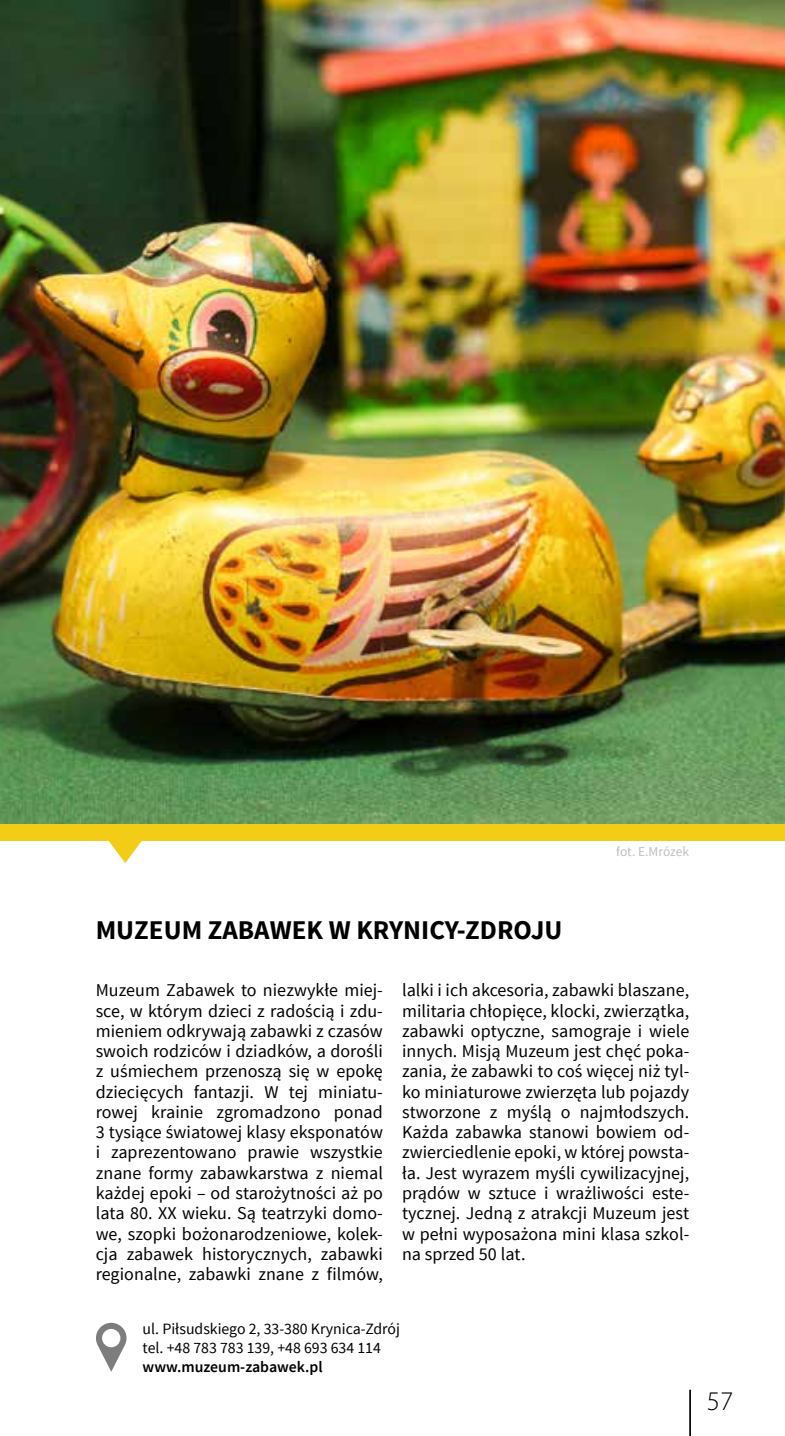
<style>
.page{position:relative;width:785px;height:1436px;background:#fff}
.page>*{position:absolute;margin:0;border:0;box-sizing:border-box;transform-origin:0 0}
.t1{font:700 27px "Source Sans Pro";color:#000}
.t2{font:300 27px "Myriad Pro";color:#000}
.t3{font:18px/20.2px "Source Sans Pro";letter-spacing:.005em;color:#000;text-align:justify}
.t4{font:15.75px/18.9px "Source Sans Pro";color:#000}
.t5{font:600 15.75px "Source Sans Pro";color:#000}
.t6{font:13.5px "Source Sans Pro";letter-spacing:-.005em;color:#bcbec0}
</style>
<div class="page">
<hr style="left:689px;top:1389px;width:2px;height:46px;background:#000">
<div style="left:0;top:823px;width:784px;height:17px;background:#f3cc17"></div>
<svg style="left:96px;top:823px;width:59px;height:40px"></svg>
<svg style="left:96px;top:1322px;width:30px;height:49px"></svg>
<img style="left:0;top:0;width:784px;height:823px">
<p class="t6" style="left:616px;top:842px;width:75px">fot. E.Mrózek</p>
<h1 class="t1" style="left:96px;top:912px;width:468px">MUZEUM ZABAWEK W KRYNICY-ZDROJU</h1>
<p class="t3" style="left:96px;top:980px;width:289px">Muzeum Zabawek to niezwykłe miej&shy;sce, w którym dzieci z radością i zdu&shy;mieniem odkrywają zabawki z czasów swoich rodziców i dziadków, a dorośli z uśmiechem przenoszą się w epokę dziecięcych fantazji. W tej miniatu&shy;rowej krainie zgromadzono ponad 3 tysiące światowej klasy eksponatów i zaprezentowano prawie wszystkie znane formy zabawkarstwa z niemal każdej epoki – od starożytności aż po lata 80. XX wieku. Są teatrzyki domo&shy;we, szopki bożonarodzeniowe, kolek&shy;cja zabawek historycznych, zabawki regionalne, zabawki znane z filmów,</p>
<p class="t3" style="left:402px;top:980px;width:289px">lalki i ich akcesoria, zabawki blaszane, militaria chłopięce, klocki, zwierzątka, zabawki optyczne, samograje i wiele innych. Misją Muzeum jest chęć poka&shy;zania, że zabawki to coś więcej niż tyl&shy;ko miniaturowe zwierzęta lub pojazdy stworzone z myślą o najmłodszych.<br>Każda zabawka stanowi bowiem od&shy;zwierciedlenie epoki, w której powsta&shy;ła. Jest wyrazem myśli cywilizacyjnej, prądów w sztuce i wrażliwości este&shy;tycznej. Jedną z atrakcji Muzeum jest w pełni wyposażona mini klasa szkol&shy;na sprzed 50 lat.</p>
<p class="t4" style="left:143px;top:1319px;width:259px">ul. Piłsudskiego 2, 33-380 Krynica-Zdrój tel. +48 783 783 139, +48 693 634 114</p>
<p class="t5" style="left:143px;top:1356px;width:182px">www.muzeum-zabawek.pl</p>
<h1 class="t2" style="left:706px;top:1384px;width:28px">57</h1>
</div>
